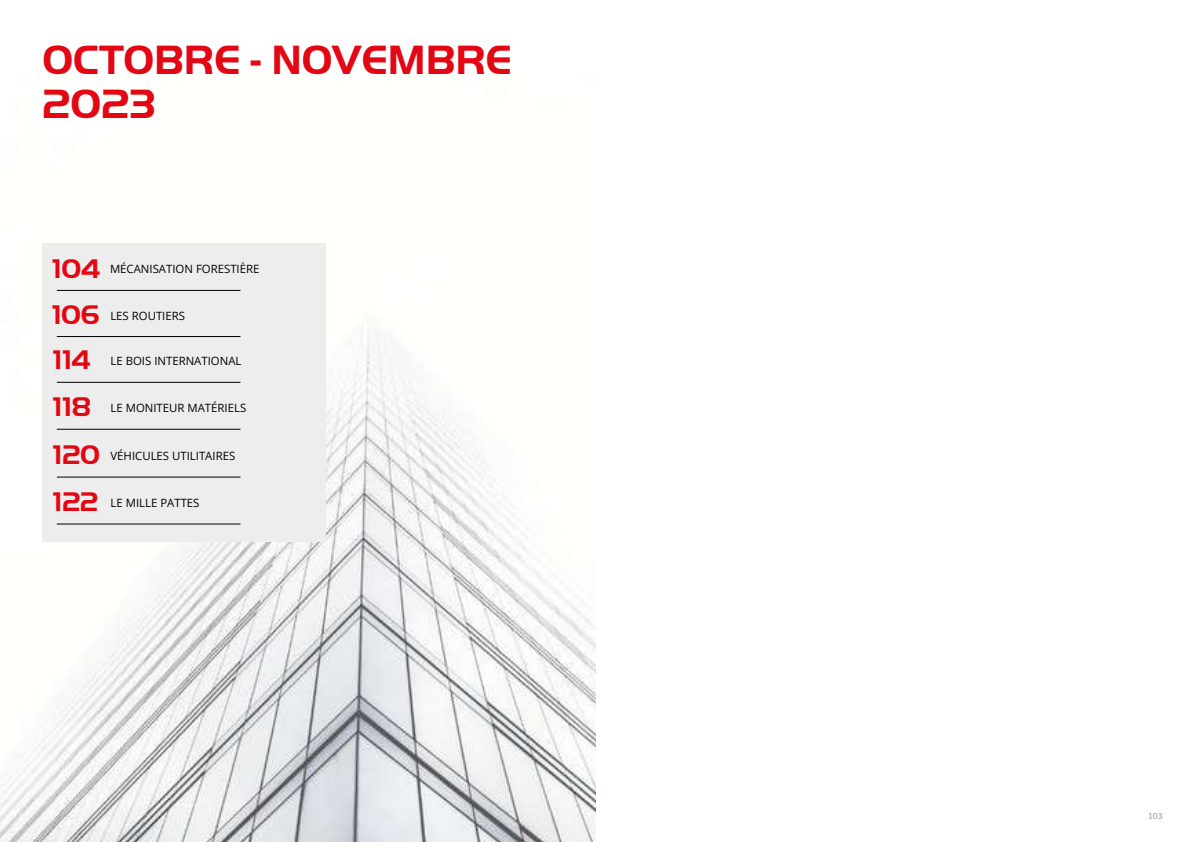
<style>
.page{position:relative;width:1191px;height:842px;background:#fff}
.page>*{position:absolute;margin:0;border:0;box-sizing:border-box;transform-origin:0 0}
.t1{font:700 42.5px/44.1px "Palfinger Handel Gothic";color:#e30613}
.t2{font:700 28px "Palfinger Handel Gothic";letter-spacing:-.02em;color:#e30613}
.t3{font:11.4px "Open Sans";color:#000}
.t4{font:700 8.5px "Trade Gothic Next LT Pro";color:#b3b2b2}
</style>
<div class="page">
<img style="left:0;top:243px;width:595px;height:599px">
<div style="left:43px;top:243px;width:283px;height:298px;background:#ededed"></div>
<hr style="left:57px;top:336px;width:183px;height:1px;background:#000">
<hr style="left:57px;top:290px;width:183px;height:1px;background:#000">
<hr style="left:57px;top:382px;width:183px;height:1px;background:#000">
<hr style="left:57px;top:429px;width:183px;height:1px;background:#000">
<hr style="left:57px;top:477px;width:183px;height:1px;background:#000">
<hr style="left:57px;top:524px;width:183px;height:1px;background:#000">
<h1 class="t1" style="left:43px;top:39px;width:471px">OCTOBRE - NOVEMBRE<br>2023</h1>
<h2 class="t2" style="left:51px;top:253px;width:51px">104</h2>
<p class="t3" style="left:110px;top:261px;width:151px">MÉCANISATION FORESTIÈRE</p>
<h2 class="t2" style="left:51px;top:299px;width:50px">106</h2>
<p class="t3" style="left:110px;top:308px;width:76px">LES ROUTIERS</p>
<h2 class="t2" style="left:52px;top:344px;width:40px">114</h2>
<p class="t3" style="left:110px;top:353px;width:132px">LE BOIS INTERNATIONAL</p>
<h2 class="t2" style="left:52px;top:391px;width:41px">118</h2>
<p class="t3" style="left:110px;top:400px;width:137px">LE MONITEUR MATÉRIELS</p>
<h2 class="t2" style="left:52px;top:439px;width:50px">120</h2>
<p class="t3" style="left:110px;top:448px;width:126px">VÉHICULES UTILITAIRES</p>
<h2 class="t2" style="left:52px;top:486px;width:48px">122</h2>
<p class="t3" style="left:110px;top:495px;width:90px">LE MILLE PATTES</p>
<p class="t4" style="left:1148px;top:810px;width:16px">103</p>
</div>
